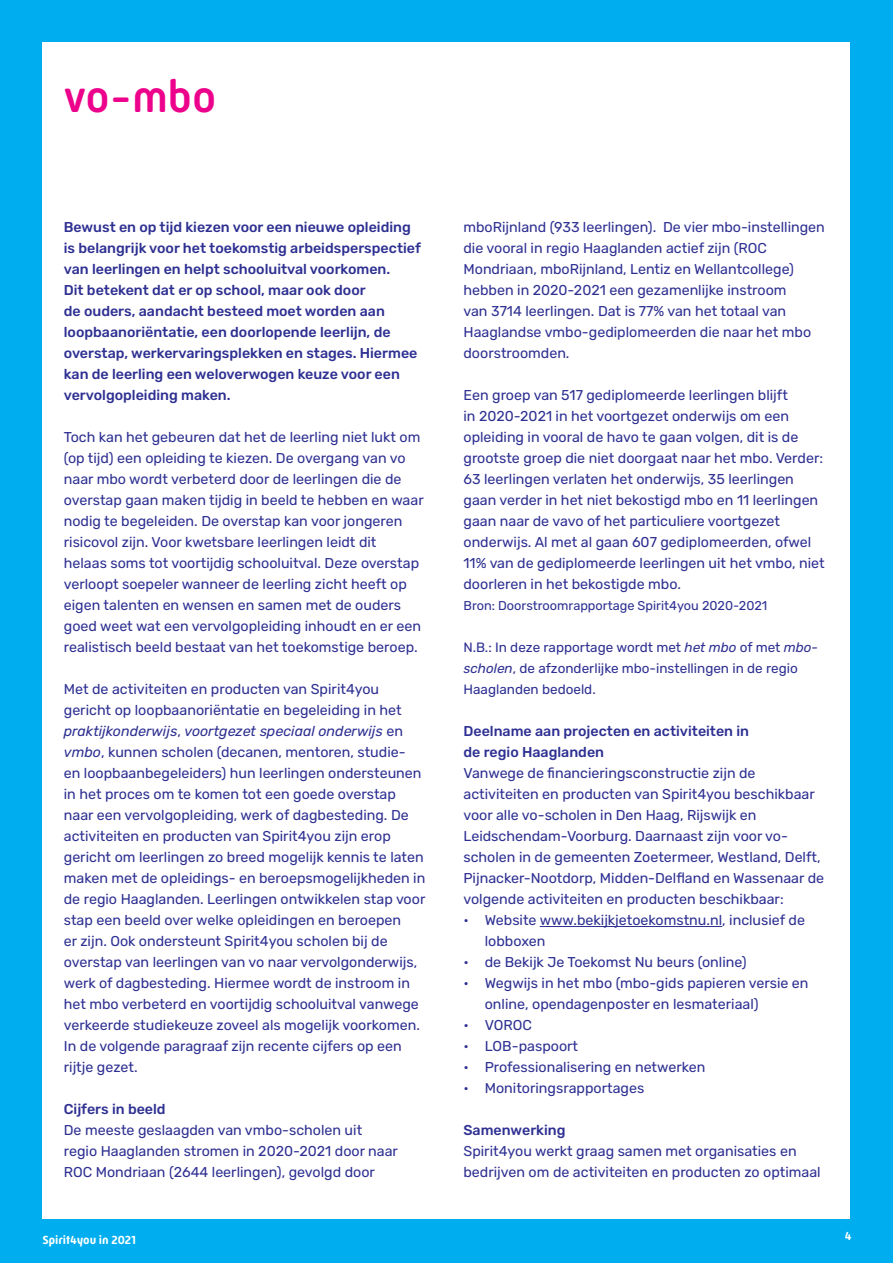
<style>
.page{position:relative;width:893px;height:1263px;background:#00aeef}
.page>*{position:absolute;margin:0;border:0;box-sizing:border-box;transform-origin:0 0}
.Mic_alineakop_magent{font:500 45px "Mic 32 New Rounded";color:#ed028c}
.Rubik_Broodtekst{font:14.25px/21px "Rubik";color:#2e3092}
.Rubik_onderkopje{font:500 14.25px/21px "Rubik";color:#2e3092}
.bron{font:13.5px/21px "Rubik";color:#2e3092}
.bron-2{font:12.75px "Rubik";color:#2e3092}
.t1{font:700 12px "Mic 32 New Rounded";color:#fff}
.s1{font-style:italic}
</style>
<div class="page">
<div style="left:43px;top:43px;width:807px;height:1176px;background:#fff"></div>
<hr style="left:540px;top:926px;width:182px;height:1px;background:#2e3092">
<p class="Mic_alineakop_magent" style="left:64px;top:71px;width:154px">vo-mbo</p>
<p class="Rubik_onderkopje" style="left:64px;top:216px;width:359px">Bewust en op tijd kiezen voor een nieuwe opleiding is belangrijk voor het toekomstig arbeidsperspectief van leerlingen en helpt schooluitval voorkomen.<br>Dit betekent dat er op school, maar ook door<br>de ouders, aandacht besteed moet worden aan loopbaanoriëntatie, een doorlopende leerlijn, de overstap, werkervaringsplekken en stages. Hiermee kan de leerling een weloverwogen keuze voor een vervolgopleiding maken.</p>
<p class="Rubik_Broodtekst" style="left:64px;top:426px;width:361px">Toch kan het gebeuren dat het de leerling niet lukt om (op tijd) een opleiding te kiezen. De overgang van vo naar mbo wordt verbeterd door de leerlingen die de overstap gaan maken tijdig in beeld te hebben en waar nodig te begeleiden. De overstap kan voor jongeren risicovol zijn. Voor kwetsbare leerlingen leidt dit<br>helaas soms tot voortijdig schooluitval. Deze overstap verloopt soepeler wanneer de leerling zicht heeft op eigen talenten en wensen en samen met de ouders goed weet wat een vervolgopleiding inhoudt en er een realistisch beeld bestaat van het toekomstige beroep.</p>
<p class="Rubik_Broodtekst" style="left:64px;top:678px;width:363px">Met de activiteiten en producten van Spirit4you gericht op loopbaanoriëntatie en begeleiding in het <span class="s1">praktijkonderwijs</span>, <span class="s1">voortgezet speciaal onderwijs</span> en <span class="s1">vmbo</span>, kunnen scholen (decanen, mentoren, studie&shy;en loopbaanbegeleiders) hun leerlingen ondersteunen in het proces om te komen tot een goede overstap naar een vervolgopleiding, werk of dagbesteding. De activiteiten en producten van Spirit4you zijn erop gericht om leerlingen zo breed mogelijk kennis te laten maken met de opleidings- en beroepsmogelijkheden in de regio Haaglanden. Leerlingen ontwikkelen stap voor stap een beeld over welke opleidingen en beroepen<br>er zijn. Ook ondersteunt Spirit4you scholen bij de overstap van leerlingen van vo naar vervolgonderwijs, werk of dagbesteding. Hiermee wordt de instroom in het mbo verbeterd en voortijdig schooluitval vanwege verkeerde studiekeuze zoveel als mogelijk voorkomen.<br>In de volgende paragraaf zijn recente cijfers op een rijtje gezet.</p>
<p class="Rubik_onderkopje" style="left:64px;top:1098px;width:103px">Cijfers in beeld</p>
<p class="Rubik_Broodtekst" style="left:64px;top:1119px;width:336px">De meeste geslaagden van vmbo-scholen uit regio Haaglanden stromen in 2020-2021 door naar<br>ROC Mondriaan (2644 leerlingen), gevolgd door</p>
<p class="Rubik_Broodtekst" style="left:463px;top:216px;width:363px">mboRijnland (933 leerlingen). De vier mbo-instellingen die vooral in regio Haaglanden actief zijn (ROC Mondriaan, mboRijnland, Lentiz en Wellantcollege) hebben in 2020-2021 een gezamenlijke instroom<br>van 3714 leerlingen. Dat is 77% van het totaal van Haaglandse vmbo-gediplomeerden die naar het mbo doorstroomden.</p>
<p class="Rubik_Broodtekst" style="left:463px;top:384px;width:363px">Een groep van 517 gediplomeerde leerlingen blijft<br>in 2020-2021 in het voortgezet onderwijs om een opleiding in vooral de havo te gaan volgen, dit is de grootste groep die niet doorgaat naar het mbo. Verder:<br>63 leerlingen verlaten het onderwijs, 35 leerlingen gaan verder in het niet bekostigd mbo en 11 leerlingen gaan naar de vavo of het particuliere voortgezet onderwijs. Al met al gaan 607 gediplomeerden, ofwel 11% van de gediplomeerde leerlingen uit het vmbo, niet doorleren in het bekostigde mbo.</p>
<p class="bron-2" style="left:463px;top:598px;width:305px">Bron: Doorstroomrapportage Spirit4you 2020-2021</p>
<p class="bron" style="left:463px;top:637px;width:356px">N.B.: In deze rapportage wordt met <span class="s1">het mbo</span> of met <span class="s1">mbo&shy;scholen</span>, de afzonderlijke mbo-instellingen in de regio<br>Haaglanden bedoeld.</p>
<p class="Rubik_onderkopje" style="left:463px;top:720px;width:287px">Deelname aan projecten en activiteiten in de regio Haaglanden</p>
<p class="Rubik_Broodtekst" style="left:463px;top:762px;width:362px">Vanwege de financieringsconstructie zijn de activiteiten en producten van Spirit4you beschikbaar voor alle vo-scholen in Den Haag, Rijswijk en Leidschendam-Voorburg. Daarnaast zijn voor vo&shy;scholen in de gemeenten Zoetermeer, Westland, Delft, Pijnacker-Nootdorp, Midden-Delfland en Wassenaar de volgende activiteiten en producten beschikbaar:</p>
<p class="Rubik_Broodtekst" style="left:485px;top:909px;width:322px;text-indent:-21px">• Website www.bekijkjetoekomstnu.nl, inclusief de lobboxen</p>
<p class="Rubik_Broodtekst" style="left:463px;top:951px;width:285px">• de Bekijk Je Toekomst Nu beurs (online)</p>
<p class="Rubik_Broodtekst" style="left:485px;top:972px;width:325px;text-indent:-21px">• Wegwijs in het mbo (mbo-gids papieren versie en online, opendagenposter en lesmateriaal)</p>
<p class="Rubik_Broodtekst" style="left:463px;top:1014px;width:70px">• VOROC</p>
<p class="Rubik_Broodtekst" style="left:463px;top:1035px;width:116px">• LOB-paspoort</p>
<p class="Rubik_Broodtekst" style="left:463px;top:1056px;width:243px">• Professionalisering en netwerken</p>
<p class="Rubik_Broodtekst" style="left:463px;top:1077px;width:182px">• Monitoringsrapportages</p>
<p class="Rubik_onderkopje" style="left:463px;top:1119px;width:104px">Samenwerking</p>
<p class="Rubik_Broodtekst" style="left:463px;top:1140px;width:359px">Spirit4you werkt graag samen met organisaties en bedrijven om de activiteiten en producten zo optimaal</p>
<p class="t1" style="left:43px;top:1232px;width:95px">Spirit4you in 2021</p>
<p class="t1" style="left:845px;top:1229px;width:8px">4</p>
</div>
